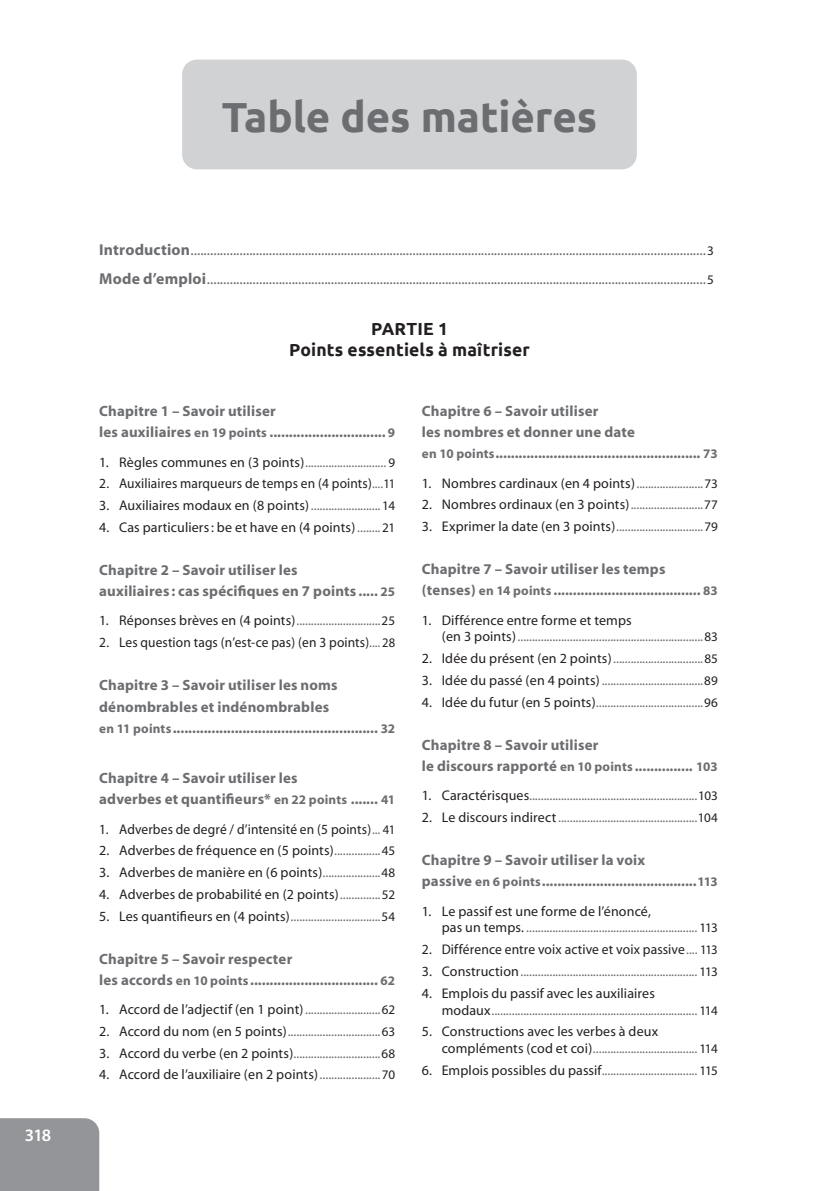
<style>
.page{position:relative;width:819px;height:1191px;background:#fff}
.page>*{position:absolute;margin:0;border:0;box-sizing:border-box;transform-origin:0 0}
.t1{font:700 42px "Ubuntu";letter-spacing:-.005em;color:#6c6d70}
.t2{font:700 17.5px/21px "Ubuntu";letter-spacing:.01em;color:#231f20;text-align:center}
.t3{font:600 17.5px "Myriad Pro";color:#fff}
.t4{font:15.75px/28.9px "Myriad";color:#6c6d70}
.t5{font:700 14.88px/21px "Myriad";letter-spacing:.01em;color:#6c6d70}
.t6{font:14px/16.8px "Myriad";letter-spacing:.01em;color:#6c6d70}
.t7{font:14px/16.8px "Myriad";letter-spacing:.01em;color:#231f20}
.t8{font:14px "Myriad";letter-spacing:.01em;color:#231f20;scale:.96 1}
.s1{font-weight:700}
.s2{font-size:13.12px;color:#231f20}
.s3{font-size:13.12px}
.s4{color:#231f20}
.s5{color:#6c6d70}
</style>
<div class="page">
<div style="left:182px;top:60px;width:454px;height:109px;background:#d1d2d4;border-radius:15px"></div>
<div style="left:0;top:1118px;width:99px;height:73px;background:#939598"></div>
<p class="t3" style="left:25px;top:1124px;width:28px">318</p>
<h1 class="t1" style="left:222px;top:91px;width:377px">Table des matières</h1>
<p class="t4" style="left:99px;top:236px;width:616px"><span class="s1">Introduction</span>..............................................................................................................................................................<span class="s2">3<br></span><span class="s1">Mode d’emploi</span>.........................................................................................................................................................<span class="s2">5</span></p>
<p class="t2" style="left:289px;top:317px;width:242px">PARTIE 1<br>Points essentiels à maîtriser</p>
<p class="t5" style="left:99px;top:401px;width:297px">Chapitre 1 – Savoir utiliser<br>les auxiliaires <span class="s3">en 19 points</span> .............................. <span class="s3">9</span></p>
<p class="t6" style="left:99px;top:454px;width:297px"><span class="s4">1. Règles communes en (3 points)</span>............................ <span class="s2">9</span></p>
<p class="t8" style="left:99px;top:476px;width:310px">2. Auxiliaires marqueurs de temps en (4 points)<span class="s5">....</span><span class="s3">11</span></p>
<p class="t7" style="left:99px;top:497px;width:297px">3. Auxiliaires modaux en (8 points)<span class="s5">........................</span> <span class="s3">14</span></p>
<p class="t7" style="left:99px;top:519px;width:297px">4. Cas particuliers: be et have en (4 points)<span class="s5">........</span><span class="s3">21</span></p>
<p class="t5" style="left:99px;top:560px;width:297px">Chapitre 2 – Savoir utiliser les<br>auxiliaires : cas spécifiques en 7 points ..... <span class="s3">25</span></p>
<p class="t6" style="left:99px;top:613px;width:297px"><span class="s4">1. Réponses brèves en (4 points)</span>.............................<span class="s2">25</span></p>
<p class="t8" style="left:99px;top:635px;width:310px">2. Les question tags (n’est-ce pas) (en 3 points)<span class="s5">....</span> <span class="s3">28</span></p>
<p class="t5" style="left:99px;top:675px;width:297px">Chapitre 3 – Savoir utiliser les noms dénombrables et indénombrables<br><span class="s3">en 11 points</span>..................................................... <span class="s3">32</span></p>
<p class="t5" style="left:99px;top:768px;width:297px">Chapitre 4 – Savoir utiliser les<br>adverbes et quantifieurs* <span class="s3">en 22 points</span> ....... <span class="s3">41</span></p>
<p class="t8" style="left:99px;top:822px;width:310px">1. Adverbes de degré / d’intensité en (5 points)<span class="s5">...</span> <span class="s3">41</span></p>
<p class="t7" style="left:99px;top:842px;width:297px">2. Adverbes de fréquence en (5 points)<span class="s5">................</span><span class="s3">45</span></p>
<p class="t7" style="left:99px;top:864px;width:297px">3. Adverbes de manière en (6 points)<span class="s5">....................</span><span class="s3">48</span></p>
<p class="t7" style="left:99px;top:886px;width:297px">4. Adverbes de probabilité en (2 points)<span class="s5">..............</span><span class="s3">52</span></p>
<p class="t6" style="left:99px;top:908px;width:297px"><span class="s4">5. Les quantifieurs en (4 points)</span>...............................<span class="s2">54</span></p>
<p class="t5" style="left:99px;top:949px;width:297px">Chapitre 5 – Savoir respecter<br>les accords <span class="s3">en 10 points</span> ................................. <span class="s3">62</span></p>
<p class="t7" style="left:99px;top:1001px;width:297px">1. Accord de l’adjectif (en 1 point)<span class="s5">..........................</span><span class="s3">62</span></p>
<p class="t6" style="left:99px;top:1023px;width:297px"><span class="s4">2. Accord du nom (en 5 points)</span>................................<span class="s2">63</span></p>
<p class="t6" style="left:99px;top:1045px;width:297px"><span class="s4">3. Accord du verbe (en 2 points)</span>..............................<span class="s2">68</span></p>
<p class="t7" style="left:99px;top:1067px;width:297px">4. Accord de l’auxiliaire (en 2 points)<span class="s5">.....................</span><span class="s3">70</span></p>
<p class="t5" style="left:422px;top:401px;width:297px">Chapitre 6 – Savoir utiliser<br>les nombres et donner une date<br><span class="s3">en 10 points</span>..................................................... <span class="s3">73</span></p>
<p class="t7" style="left:422px;top:475px;width:297px">1. Nombres cardinaux (en 4 points)<span class="s5">.......................</span><span class="s3">73</span></p>
<p class="t7" style="left:422px;top:497px;width:297px">2. Nombres ordinaux (en 3 points)<span class="s5">.........................</span><span class="s3">77</span></p>
<p class="t6" style="left:422px;top:518px;width:297px"><span class="s4">3. Exprimer la date (en 3 points)</span>..............................<span class="s2">79</span></p>
<p class="t5" style="left:422px;top:559px;width:297px">Chapitre 7 – Savoir utiliser les temps (tenses) <span class="s3">en 14 points</span> ...................................... <span class="s3">83</span></p>
<p class="t6" style="left:441px;top:612px;width:277px;text-indent:-20px"><span class="s4">1. Différence entre forme et temps<br>(en 3 points)</span>................................................................<span class="s2">83</span></p>
<p class="t6" style="left:422px;top:650px;width:297px"><span class="s4">2. Idée du présent (en 2 points)</span>...............................<span class="s2">85</span></p>
<p class="t6" style="left:422px;top:672px;width:297px"><span class="s4">3. Idée du passé (en 4 points)</span>...................................<span class="s2">89</span></p>
<p class="t6" style="left:422px;top:694px;width:297px"><span class="s4">4. Idée du futur (en 5 points)</span>.....................................<span class="s2">96</span></p>
<p class="t5" style="left:422px;top:735px;width:297px">Chapitre 8 – Savoir utiliser<br>le discours rapporté <span class="s3">en 10 points</span> ............... <span class="s3">103</span></p>
<p class="t6" style="left:422px;top:788px;width:297px"><span class="s4">1. Caractérisques</span>..........................................................<span class="s2">103</span></p>
<p class="t6" style="left:422px;top:809px;width:297px"><span class="s4">2. Le discours indirect</span>................................................<span class="s2">104</span></p>
<p class="t5" style="left:422px;top:850px;width:297px">Chapitre 9 – Savoir utiliser la voix<br>passive <span class="s3">en 6 points</span>........................................<span class="s3">113</span></p>
<p class="t6" style="left:442px;top:903px;width:277px;text-indent:-20px"><span class="s4">1. Le passif est une forme de l’énoncé,<br>pas un temps.</span> ........................................................... <span class="s2">113</span></p>
<p class="t7" style="left:422px;top:941px;width:297px">2. Différence entre voix active et voix passive<span class="s5">....</span> <span class="s3">113</span></p>
<p class="t6" style="left:422px;top:963px;width:297px"><span class="s4">3. Construction</span>............................................................. <span class="s2">113</span></p>
<p class="t6" style="left:441px;top:985px;width:277px;text-indent:-20px"><span class="s4">4. Emplois du passif avec les auxiliaires modaux</span>....................................................................... <span class="s2">114</span></p>
<p class="t7" style="left:441px;top:1023px;width:277px;text-indent:-20px">5. Constructions avec les verbes à deux compléments (cod et coi)<span class="s5">....................................</span> <span class="s3">114</span></p>
<p class="t6" style="left:422px;top:1062px;width:297px"><span class="s4">6. Emplois possibles du passif</span>................................. <span class="s2">115</span></p>
</div>
